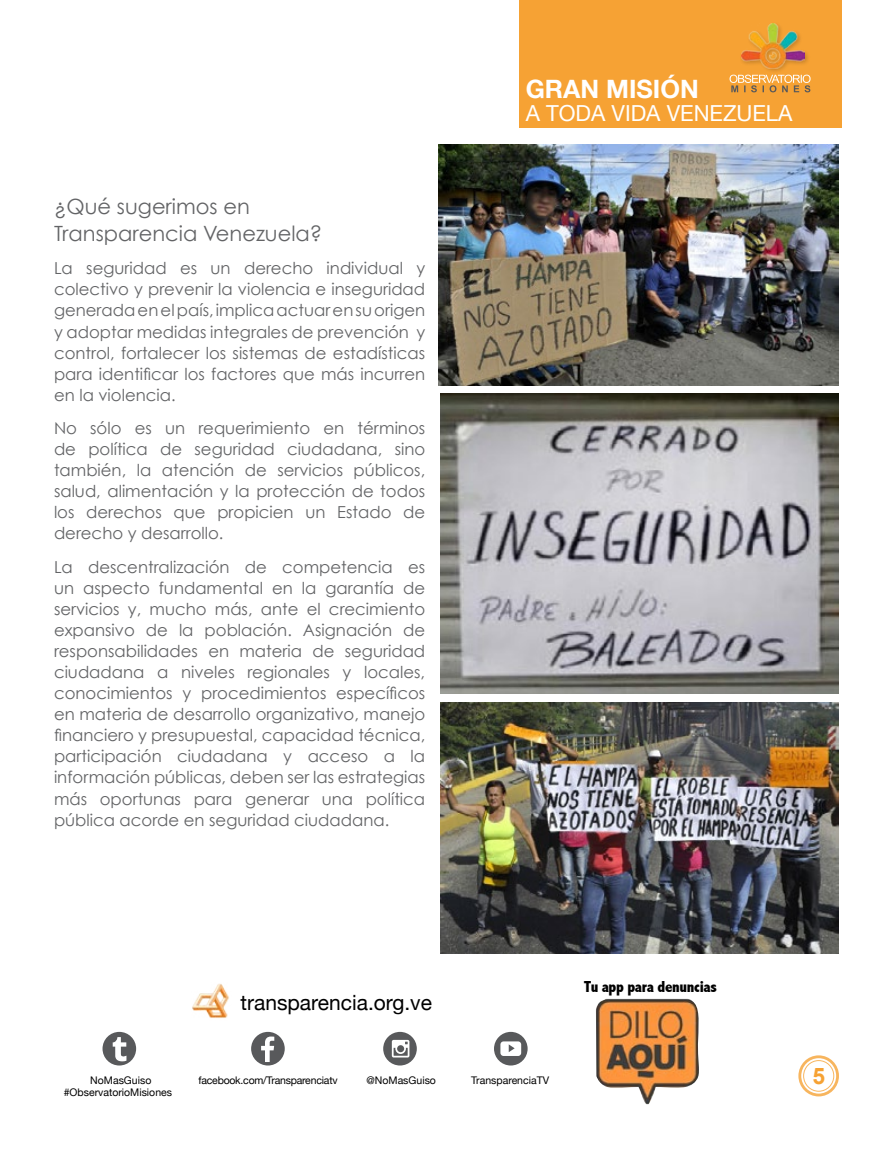
<style>
.page{position:relative;width:893px;height:1149px;background:#fff}
.page>*{position:absolute;margin:0;border:0;box-sizing:border-box;transform-origin:0 0}
.t1{font:700 25.2px "Helvetica Neue";color:#fff}
.t2{font:700 22.8px "Arial";color:#f6a234}
.t3{font:22.05px "Helvetica Neue";color:#fff}
.t4{font:21px/27px "Century Gothic";color:#636466}
.t5{font:21px "Helvetica Neue";color:#000}
.t6{font:16.5px/21px "Century Gothic";color:#636466;text-align:justify}
.t7{font:800 condensed 16.05px "Abadi";letter-spacing:-.02em;color:#000}
.t8{font:10.5px "Helvetica Neue";color:#000}
.t9{font:10.5px "Helvetica Neue";letter-spacing:-.02em;color:#000}
</style>
<div class="page">
<img style="left:596px;top:998px;width:103px;height:105px">
<img style="left:192px;top:983px;width:37px;height:35px">
<div style="left:251px;top:1031px;width:34px;height:34px;background:#58595b;border-radius:50%"></div>
<svg style="left:261px;top:1036px;width:13px;height:25px"></svg>
<div style="left:103px;top:1031px;width:33px;height:34px;background:#58595b;border-radius:50%"></div>
<svg style="left:113px;top:1037px;width:13px;height:23px"></svg>
<svg style="left:383px;top:1031px;width:34px;height:34px"></svg>
<svg style="left:392px;top:1039px;width:17px;height:18px"></svg>
<div style="left:494px;top:1031px;width:34px;height:34px;background:#58595b;border-radius:50%"></div>
<svg style="left:500px;top:1041px;width:21px;height:14px"></svg>
<svg style="left:800px;top:1056px;width:37px;height:38px"></svg>
<div style="left:798px;top:1054px;width:41px;height:42px;border:3px solid #f6a234;border-radius:50%"></div>
<div style="left:803px;top:1059px;width:31px;height:32px;border:1px solid #f6a234;border-radius:50%"></div>
<div style="left:519px;top:0;width:323px;height:128px;background:#f6a234"></div>
<div style="left:740px;top:21px;width:71px;height:52px;background:#000;opacity:.2"></div>
<img style="left:741px;top:23px;width:64px;height:46px">
<svg style="left:729px;top:75px;width:82px;height:17px"></svg>
<img style="left:439px;top:145px;width:400px;height:240px">
<img style="left:440px;top:393px;width:399px;height:300px">
<img style="left:440px;top:702px;width:398px;height:250px">
<p class="t4" style="left:54px;top:192px;width:270px">¿Qué sugerimos en<br>Transparencia Venezuela?</p>
<p class="t6" style="left:54px;top:258px;width:373px">La seguridad es un derecho individual y colectivo y prevenir la violencia e inseguridad generada en el país, implica actuar en su origen y adoptar medidas integrales de prevención y control, fortalecer los sistemas de estadísticas para identificar los factores que más incurren en la violencia.</p>
<p class="t6" style="left:54px;top:417px;width:373px">No sólo es un requerimiento en términos de política de seguridad ciudadana, sino también, la atención de servicios públicos, salud, alimentación y la protección de todos los derechos que propicien un Estado de derecho y desarrollo.</p>
<p class="t6" style="left:54px;top:556px;width:373px">La descentralización de competencia es un aspecto fundamental en la garantía de servicios y, mucho más, ante el crecimiento expansivo de la población. Asignación de responsabilidades en materia de seguridad ciudadana a niveles regionales y locales, conocimientos y procedimientos específicos en materia de desarrollo organizativo, manejo financiero y presupuestal, capacidad técnica, participación ciudadana y acceso a la información públicas, deben ser las estrategias más oportunas para generar una política pública acorde en seguridad ciudadana.</p>
<h1 class="t1" style="left:526px;top:73px;width:175px">GRAN MISIÓN</h1>
<h3 class="t3" style="left:526px;top:100px;width:268px">A TODA VIDA VENEZUELA</h3>
<p class="t5" style="left:240px;top:989px;width:193px">transparencia.org.ve</p>
<p class="t8" style="left:90px;top:1073px;width:63px">NoMasGuiso</p>
<p class="t9" style="left:198px;top:1073px;width:141px">facebook.com/Transparenciatv</p>
<p class="t8" style="left:366px;top:1073px;width:71px">@NoMasGuiso</p>
<p class="t8" style="left:471px;top:1073px;width:79px">TransparenciaTV</p>
<p class="t8" style="left:64px;top:1085px;width:110px">#ObservatorioMisiones</p>
<p class="t7" style="left:584px;top:977px;width:134px">Tu app para denuncias</p>
<h2 class="t2" style="left:812px;top:1060px;width:14px">5</h2>
</div>
